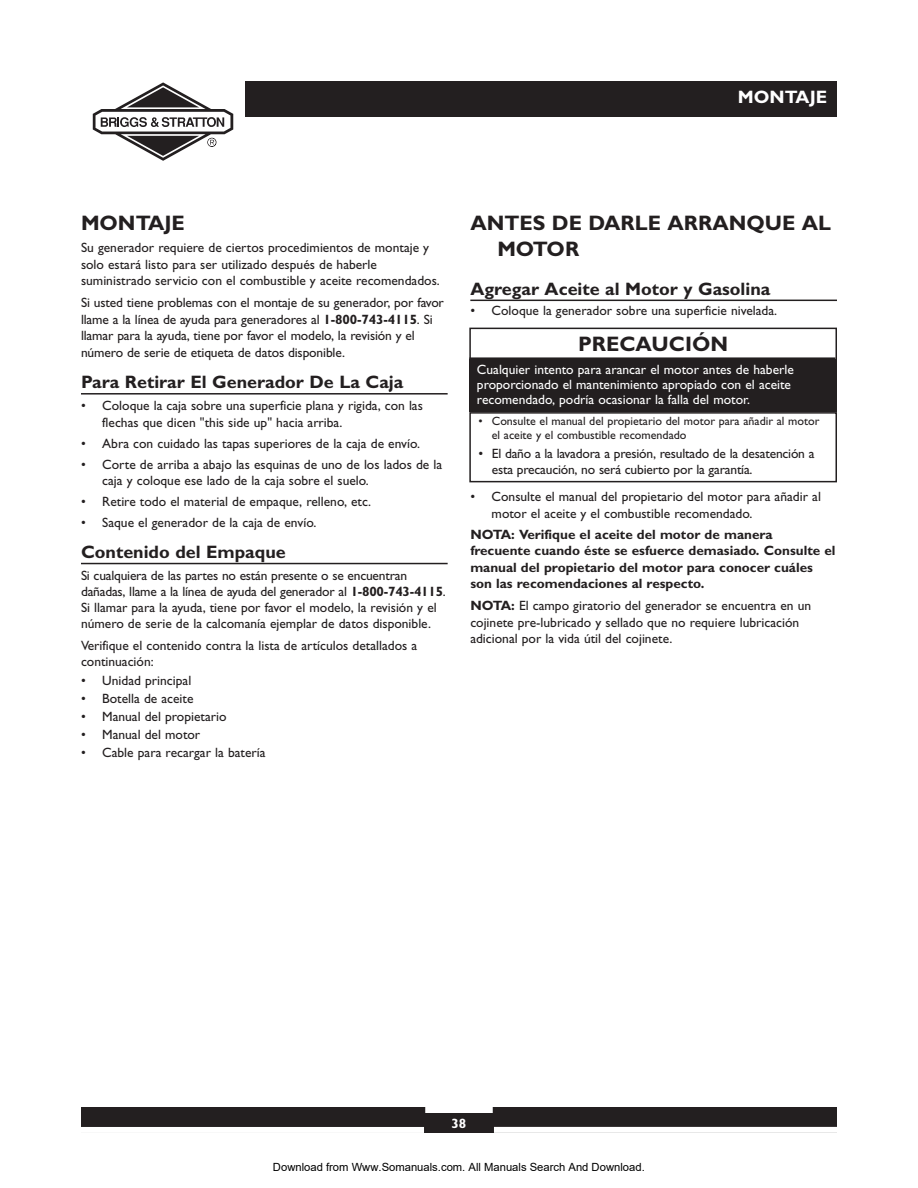
<style>
.page{position:relative;width:918px;height:1188px;background:#fff}
.page>*{position:absolute;margin:0;border:0;box-sizing:border-box;transform-origin:0 0}
.t1{font:700 21px/25.2px "Gill Sans";color:#231f20}
.t2{font:700 18px "Gill Sans";color:#231f20}
.t3{font:700 18px "Gill Sans";color:#fff}
.t4{font:13.5px/16.5px "Gill Sans";color:#231f20}
.t5{font:700 13.5px/16.5px "Gill Sans";color:#231f20}
.t6{font:13.5px/15px "Gill Sans";color:#fff}
.t7{font:700 13.5px "Gill Sans";color:#fff}
.t8{font:12px/14.4px "Gill Sans";color:#231f20}
.t9{font:11.25px "Arial";color:#000}
.s1{font-weight:700}
</style>
<div class="page">
<div style="left:245px;top:81px;width:592px;height:36px;background:#231f20"></div>
<svg style="left:93px;top:82px;width:140px;height:79px"></svg>
<div style="left:81px;top:1107px;width:756px;height:26px;background:#231f20"></div>
<div style="left:425px;top:1107px;width:68px;height:6px;background:#fff"></div>
<div style="left:494px;top:1127px;width:343px;height:6px;background:#fff"></div>
<div style="left:81px;top:1127px;width:343px;height:6px;background:#fff"></div>
<hr style="left:81px;top:393px;width:367px;height:2px;background:#231f20">
<hr style="left:81px;top:563px;width:367px;height:1px;background:#231f20">
<hr style="left:470px;top:300px;width:367px;height:1px;background:#231f20">
<div style="left:469px;top:328px;width:368px;height:34px;border:2px solid #231f20"></div>
<div style="left:469px;top:412px;width:368px;height:70px;border:2px solid #231f20"></div>
<div style="left:469px;top:359px;width:368px;height:53px;background:#231f20"></div>
<hr style="left:469px;top:357px;width:366px;height:3px;background:#231f20">
<h2 class="t3" style="left:738px;top:91px;width:91px">MONTAJE</h2>
<h1 class="t1" style="left:81px;top:213px;width:105px">MONTAJE</h1>
<p class="t4" style="left:81px;top:241px;width:360px">Su generador requiere de ciertos procedimientos de montaje y solo estará listo para ser utilizado después de haberle suministrado servicio con el combustible y aceite recomendados.</p>
<p class="t4" style="left:81px;top:296px;width:365px">Si usted tiene problemas con el montaje de su generador, por favor llame a la línea de ayuda para generadores al <span class="s1">1-800-743-4115</span>. Si llamar para la ayuda, tiene por favor el modelo, la revisión y el número de serie de etiqueta de datos disponible.</p>
<h2 class="t2" style="left:81px;top:376px;width:324px">Para Retirar El Generador De La Caja</h2>
<p class="t4" style="left:102px;top:399px;width:322px;text-indent:-21px">• Coloque la caja sobre una superficie plana y rigida, con las flechas que dicen "this side up" hacia arriba.</p>
<p class="t4" style="left:81px;top:436px;width:341px">• Abra con cuidado las tapas superiores de la caja de envío.</p>
<p class="t4" style="left:102px;top:457px;width:342px;text-indent:-21px">• Corte de arriba a abajo las esquinas de uno de los lados de la caja y coloque ese lado de la caja sobre el suelo.</p>
<p class="t4" style="left:81px;top:495px;width:292px">• Retire todo el material de empaque, relleno, etc.</p>
<p class="t4" style="left:81px;top:516px;width:237px">• Saque el generador de la caja de envío.</p>
<h2 class="t2" style="left:81px;top:546px;width:206px">Contenido del Empaque</h2>
<p class="t4" style="left:81px;top:569px;width:366px">Si cualquiera de las partes no están presente o se encuentran dañadas, llame a la línea de ayuda del generador al <span class="s1">1-800-743-4115</span>.<br>Si llamar para la ayuda, tiene por favor el modelo, la revisión y el número de serie de la calcomanía ejemplar de datos disponible.</p>
<p class="t4" style="left:81px;top:639px;width:338px">Verifique el contenido contra la lista de artículos detallados a continuación:</p>
<p class="t4" style="left:81px;top:674px;width:112px">• Unidad principal</p>
<p class="t4" style="left:81px;top:692px;width:114px">• Botella de aceite</p>
<p class="t4" style="left:81px;top:710px;width:147px">• Manual del propietario</p>
<p class="t4" style="left:81px;top:728px;width:121px">• Manual del motor</p>
<p class="t4" style="left:81px;top:746px;width:186px">• Cable para recargar la batería</p>
<h1 class="t1" style="left:497px;top:213px;width:335px;text-indent:-27px">ANTES DE DARLE ARRANQUE AL<br>MOTOR</h1>
<h2 class="t2" style="left:470px;top:283px;width:302px">Agregar Aceite al Motor y Gasolina</h2>
<p class="t4" style="left:470px;top:304px;width:308px">• Coloque la generador sobre una superficie nivelada.</p>
<h1 class="t1" style="left:578px;top:334px;width:152px">PRECAUCIÓN</h1>
<p class="t6" style="left:477px;top:363px;width:318px">Cualquier intento para arancar el motor antes de haberle proporcionado el mantenimiento apropiado con el aceite recomendado, podría ocasionar la falla del motor.</p>
<p class="t8" style="left:492px;top:415px;width:329px;text-indent:-14px">• Consulte el manual del propietario del motor para añadir al motor el aceite y el combustible recomendado</p>
<p class="t4" style="left:492px;top:447px;width:324px;text-indent:-14px">• El daño a la lavadora a presión, resultado de la desatención a esta precaución, no será cubierto por la garantía.</p>
<p class="t4" style="left:492px;top:490px;width:331px;text-indent:-21px">• Consulte el manual del propietario del motor para añadir al motor el aceite y el combustible recomendado.</p>
<p class="t5" style="left:470px;top:528px;width:367px">NOTA: Verifique el aceite del motor de manera frecuente cuando éste se esfuerce demasiado. Consulte el manual del propietario del motor para conocer cuáles son las recomendaciones al respecto.</p>
<p class="t4" style="left:470px;top:599px;width:342px"><span class="s1">NOTA:</span> El campo giratorio del generador se encuentra en un cojinete pre-lubricado y sellado que no requiere lubricación adicional por la vida útil del cojinete.</p>
<p class="t7" style="left:452px;top:1119px;width:16px">38</p>
<p class="t9" style="left:273px;top:1160px;width:373px">Download from Www.Somanuals.com. All Manuals Search And Download.</p>
</div>
